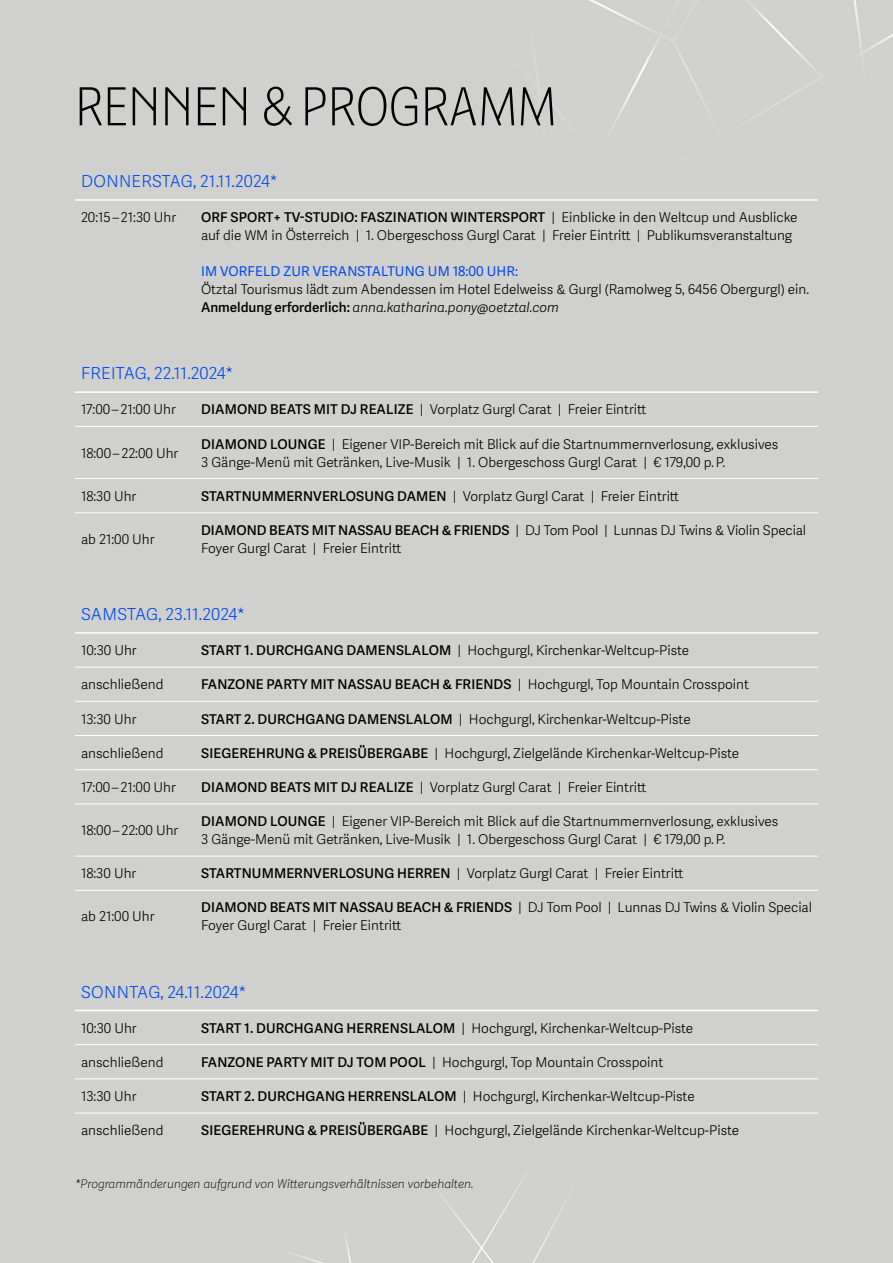
<style>
.page{position:relative;width:893px;height:1263px;background:#d0d0ce}
.page>*{position:absolute;margin:0;border:0;box-sizing:border-box;transform-origin:0 0}
.t1{font:100 52.5px "Adelle Sans Cnd Gurgl HL";color:#000}
.t2{font:300 16.5px "Adelle Sans Gurgl";letter-spacing:.01em;color:#004af0}
.t3{font:300 13.5px/18px "Adelle Sans Gurgl";color:#000}
.t4{font:600 13.5px "Adelle Sans Gurgl";letter-spacing:.01em;color:#000}
.t5{font:13.5px "Adelle Sans Gurgl";letter-spacing:.01em;color:#004af0}
.t6{font:italic 100 12px "Adelle Sans Gurgl";color:#000}
.s1{font-weight:600}
.s2{font-style:italic}
.s3{font-weight:300}
</style>
<div class="page">
<svg style="left:162px;top:1009px;width:464px;height:254px"></svg>
<svg style="left:589px;top:0;width:304px;height:126px"></svg>
<hr style="left:75px;top:391px;width:120px;height:2px;background:#fff">
<hr style="left:195px;top:391px;width:623px;height:2px;background:#fff">
<hr style="left:75px;top:426px;width:120px;height:1px;background:#fff">
<hr style="left:195px;top:426px;width:623px;height:1px;background:#fff">
<hr style="left:75px;top:478px;width:120px;height:1px;background:#fff">
<hr style="left:195px;top:478px;width:623px;height:1px;background:#fff">
<hr style="left:75px;top:512px;width:120px;height:1px;background:#fff">
<hr style="left:195px;top:512px;width:623px;height:1px;background:#fff">
<hr style="left:75px;top:199px;width:120px;height:2px;background:#fff">
<hr style="left:195px;top:199px;width:623px;height:2px;background:#fff">
<hr style="left:75px;top:1010px;width:120px;height:1px;background:#fff">
<hr style="left:195px;top:1010px;width:623px;height:1px;background:#fff">
<hr style="left:75px;top:1044px;width:120px;height:1px;background:#fff">
<hr style="left:195px;top:1044px;width:623px;height:1px;background:#fff">
<hr style="left:75px;top:1078px;width:120px;height:1px;background:#fff">
<hr style="left:195px;top:1078px;width:623px;height:1px;background:#fff">
<hr style="left:75px;top:1113px;width:120px;height:1px;background:#fff">
<hr style="left:195px;top:1113px;width:623px;height:1px;background:#fff">
<hr style="left:75px;top:632px;width:120px;height:2px;background:#fff">
<hr style="left:195px;top:632px;width:623px;height:2px;background:#fff">
<hr style="left:75px;top:667px;width:120px;height:1px;background:#fff">
<hr style="left:195px;top:667px;width:623px;height:1px;background:#fff">
<hr style="left:75px;top:701px;width:120px;height:1px;background:#fff">
<hr style="left:195px;top:701px;width:623px;height:1px;background:#fff">
<hr style="left:75px;top:735px;width:120px;height:1px;background:#fff">
<hr style="left:195px;top:735px;width:623px;height:1px;background:#fff">
<hr style="left:75px;top:769px;width:120px;height:1px;background:#fff">
<hr style="left:195px;top:769px;width:623px;height:1px;background:#fff">
<hr style="left:75px;top:803px;width:120px;height:1px;background:#fff">
<hr style="left:195px;top:803px;width:623px;height:1px;background:#fff">
<hr style="left:75px;top:856px;width:120px;height:1px;background:#fff">
<hr style="left:195px;top:856px;width:623px;height:1px;background:#fff">
<hr style="left:75px;top:890px;width:120px;height:1px;background:#fff">
<hr style="left:195px;top:890px;width:623px;height:1px;background:#fff">
<h1 class="t1" style="left:75px;top:77px;width:483px">RENNEN &amp; PROGRAMM</h1>
<p class="t2" style="left:81px;top:172px;width:198px">DONNERSTAG, 21.11.2024*</p>
<p class="t3" style="left:81px;top:209px;width:97px">20:15 – 21:30 Uhr</p>
<p class="t3" style="left:201px;top:209px;width:598px"><span class="s1">ORF SPORT+ TV-STUDIO: FASZINATION WINTERSPORT</span> | Einblicke in den Weltcup und Ausblicke auf die WM in Österreich | 1. Obergeschoss Gurgl Carat | Freier Eintritt | Publikumsveranstaltung</p>
<p class="t5" style="left:201px;top:263px;width:318px">IM VORFELD ZUR VERANSTALTUNG UM 18:00 UHR:</p>
<p class="t3" style="left:201px;top:281px;width:610px">Ötztal Tourismus lädt zum Abendessen im Hotel Edelweiss &amp; Gurgl (Ramolweg 5, 6456 Obergurgl) ein.<br><span class="s1">Anmeldung erforderlich:</span> <span class="s2">anna.katharina.pony@oetztal.com</span></p>
<p class="t2" style="left:81px;top:364px;width:154px">FREITAG, 22.11.2024*</p>
<p class="t3" style="left:81px;top:401px;width:96px">17:00 – 21:00 Uhr</p>
<p class="t3" style="left:201px;top:401px;width:447px"><span class="s1">DIAMOND BEATS MIT DJ REALIZE</span> | Vorplatz Gurgl Carat | Freier Eintritt</p>
<p class="t3" style="left:81px;top:444px;width:99px">18:00 – 22:00 Uhr</p>
<p class="t3" style="left:201px;top:435px;width:579px"><span class="s1">DIAMOND LOUNGE</span> | Eigener VIP-Bereich mit Blick auf die Startnummernverlosung, exklusives<br>3 Gänge-Menü mit Getränken, Live-Musik | 1. Obergeschoss Gurgl Carat | € 179,00 p. P.</p>
<p class="t3" style="left:81px;top:487px;width:57px">18:30 Uhr</p>
<p class="t3" style="left:201px;top:487px;width:480px"><span class="s1">STARTNUMMERNVERLOSUNG DAMEN</span> | Vorplatz Gurgl Carat | Freier Eintritt</p>
<p class="t3" style="left:81px;top:531px;width:75px">ab 21:00 Uhr</p>
<p class="t3" style="left:201px;top:522px;width:607px"><span class="s1">DIAMOND BEATS MIT NASSAU BEACH &amp; FRIENDS</span> | DJ Tom Pool | Lunnas DJ Twins &amp; Violin Special<br>Foyer Gurgl Carat | Freier Eintritt</p>
<p class="t2" style="left:81px;top:605px;width:165px">SAMSTAG, 23.11.2024*</p>
<p class="t3" style="left:81px;top:642px;width:57px">10:30 Uhr</p>
<p class="t3" style="left:201px;top:642px;width:490px"><span class="s1">START 1. DURCHGANG DAMENSLALOM</span> | Hochgurgl, Kirchenkar-Weltcup-Piste</p>
<p class="t3" style="left:81px;top:676px;width:84px">anschließend</p>
<p class="t4" style="left:201px;top:676px;width:549px">FANZONE PARTY MIT NASSAU BEACH &amp; FRIENDS <span class="s3">| Hochgurgl, Top Mountain Crosspoint</span></p>
<p class="t3" style="left:81px;top:710px;width:57px">13:30 Uhr</p>
<p class="t3" style="left:201px;top:710px;width:491px"><span class="s1">START 2. DURCHGANG DAMENSLALOM</span> | Hochgurgl, Kirchenkar-Weltcup-Piste</p>
<p class="t3" style="left:81px;top:744px;width:84px">anschließend</p>
<p class="t3" style="left:201px;top:744px;width:540px"><span class="s1">SIEGEREHRUNG &amp; PREISÜBERGABE</span> | Hochgurgl, Zielgelände Kirchenkar-Weltcup-Piste</p>
<p class="t3" style="left:81px;top:778px;width:96px">17:00 – 21:00 Uhr</p>
<p class="t3" style="left:201px;top:778px;width:447px"><span class="s1">DIAMOND BEATS MIT DJ REALIZE</span> | Vorplatz Gurgl Carat | Freier Eintritt</p>
<p class="t3" style="left:81px;top:822px;width:99px">18:00 – 22:00 Uhr</p>
<p class="t3" style="left:201px;top:813px;width:579px"><span class="s1">DIAMOND LOUNGE</span> | Eigener VIP-Bereich mit Blick auf die Startnummernverlosung, exklusives<br>3 Gänge-Menü mit Getränken, Live-Musik | 1. Obergeschoss Gurgl Carat | € 179,00 p. P.</p>
<p class="t3" style="left:81px;top:865px;width:57px">18:30 Uhr</p>
<p class="t3" style="left:201px;top:865px;width:484px"><span class="s1">STARTNUMMERNVERLOSUNG HERREN</span> | Vorplatz Gurgl Carat | Freier Eintritt</p>
<p class="t3" style="left:81px;top:908px;width:75px">ab 21:00 Uhr</p>
<p class="t3" style="left:201px;top:899px;width:612px"><span class="s1">DIAMOND BEATS MIT NASSAU BEACH &amp; FRIENDS</span> | DJ Tom Pool | Lunnas DJ Twins &amp; Violin Special<br>Foyer Gurgl Carat | Freier Eintritt</p>
<p class="t2" style="left:81px;top:982px;width:167px">SONNTAG, 24.11.2024*</p>
<p class="t3" style="left:81px;top:1019px;width:57px">10:30 Uhr</p>
<p class="t3" style="left:201px;top:1019px;width:494px"><span class="s1">START 1. DURCHGANG HERRENSLALOM</span> | Hochgurgl, Kirchenkar-Weltcup-Piste</p>
<p class="t3" style="left:81px;top:1053px;width:84px">anschließend</p>
<p class="t3" style="left:201px;top:1053px;width:464px"><span class="s1">FANZONE PARTY MIT DJ TOM POOL</span> | Hochgurgl, Top Mountain Crosspoint</p>
<p class="t3" style="left:81px;top:1088px;width:57px">13:30 Uhr</p>
<p class="t3" style="left:201px;top:1088px;width:495px"><span class="s1">START 2. DURCHGANG HERRENSLALOM</span> | Hochgurgl, Kirchenkar-Weltcup-Piste</p>
<p class="t3" style="left:81px;top:1122px;width:84px">anschließend</p>
<p class="t3" style="left:201px;top:1122px;width:540px"><span class="s1">SIEGEREHRUNG &amp; PREISÜBERGABE</span> | Hochgurgl, Zielgelände Kirchenkar-Weltcup-Piste</p>
<p class="t6" style="left:75px;top:1177px;width:400px">*Programmänderungen aufgrund von Witterungsverhältnissen vorbehalten.</p>
</div>
